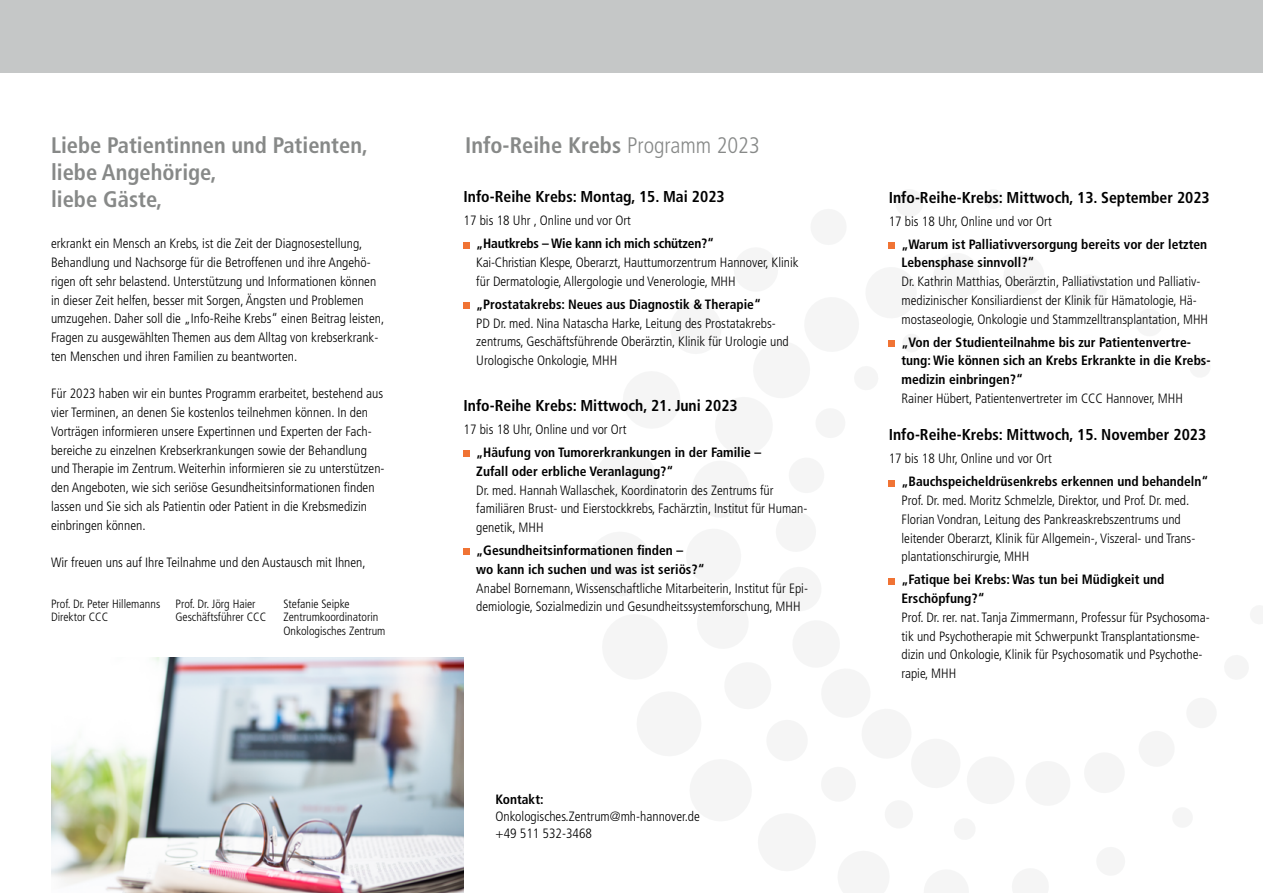
<style>
.page{position:relative;width:1263px;height:893px;background:#fff}
.page>*{position:absolute;margin:0;border:0;box-sizing:border-box;transform-origin:0 0}
.t1{font:700 condensed 22.5px "Frutiger LT Std";color:#878988}
.t2{font:700 condensed 15.75px "Frutiger LT Std";color:#000}
.t3{font:300 condensed 13.5px/18.8px "Frutiger LT Std";color:#000}
.t4{font:700 condensed 13.5px/18.8px "Frutiger LT Std";color:#000}
.t5{font:300 condensed 12px/13.5px "Frutiger LT Std";color:#000}
.s1{font-weight:300}
.s2{font-weight:700}
</style>
<div class="page">
<div style="left:0;top:0;width:1263px;height:72px;background:#c5c7c7"></div>
<img style="left:51px;top:658px;width:412px;height:235px">
<div style="left:463px;top:242px;width:7px;height:6px;background:#f07334"></div>
<div style="left:463px;top:302px;width:7px;height:7px;background:#f07334"></div>
<div style="left:463px;top:451px;width:7px;height:6px;background:#f07334"></div>
<div style="left:463px;top:549px;width:7px;height:6px;background:#f07334"></div>
<p class="t1" style="left:51px;top:132px;width:318px">Liebe Patientinnen und Patienten,</p>
<p class="t1" style="left:51px;top:159px;width:167px">liebe Angehörige,</p>
<p class="t1" style="left:51px;top:186px;width:113px">liebe Gäste,</p>
<p class="t3" style="left:51px;top:234px;width:335px">erkrankt ein Mensch an Krebs, ist die Zeit der Diagnosestellung, Behandlung und Nachsorge für die Betroffenen und ihre Angehö&shy;rigen oft sehr belastend. Unterstützung und Informationen können in dieser Zeit helfen, besser mit Sorgen, Ängsten und Problemen umzugehen. Daher soll die „Info-Reihe Krebs“ einen Beitrag leisten, Fragen zu ausgewählten Themen aus dem Alltag von krebserkrank&shy;ten Menschen und ihren Familien zu beantworten.</p>
<p class="t3" style="left:51px;top:384px;width:335px">Für 2023 haben wir ein buntes Programm erarbeitet, bestehend aus vier Terminen, an denen Sie kostenlos teilnehmen können. In den Vorträgen informieren unsere Expertinnen und Experten der Fach&shy;bereiche zu einzelnen Krebserkrankungen sowie der Behandlung und Therapie im Zentrum. Weiterhin informieren sie zu unterstützen&shy;den Angeboten, wie sich seriöse Gesundheitsinformationen finden lassen und Sie sich als Patientin oder Patient in die Krebsmedizin einbringen können.</p>
<p class="t3" style="left:51px;top:553px;width:316px">Wir freuen uns auf Ihre Teilnahme und den Austausch mit Ihnen,</p>
<p class="t5" style="left:51px;top:597px;width:111px">Prof. Dr. Peter Hillemanns<br>Direktor CCC</p>
<p class="t5" style="left:176px;top:597px;width:92px">Prof. Dr. Jörg Haier<br>Geschäftsführer CCC</p>
<p class="t5" style="left:284px;top:597px;width:103px">Stefanie Seipke<br>Zentrumkoordinatorin<br>Onkologisches Zentrum</p>
<p class="t1" style="left:465px;top:132px;width:296px">Info-Reihe Krebs <span class="s1">Programm 2023</span></p>
<p class="t2" style="left:463px;top:188px;width:263px">Info-Reihe Krebs: Montag, 15. Mai 2023</p>
<p class="t3" style="left:463px;top:211px;width:169px">17 bis 18 Uhr , Online und vor Ort</p>
<p class="t3" style="left:476px;top:234px;width:324px"><span class="s2">„Hautkrebs – Wie kann ich mich schützen?“<br></span>Kai-Christian Klespe, Oberarzt, Hauttumorzentrum Hannover, Klinik für Dermatologie, Allergologie und Venerologie, MHH</p>
<p class="t3" style="left:476px;top:295px;width:314px"><span class="s2">„Prostatakrebs: Neues aus Diagnostik &amp; Therapie“<br></span>PD Dr. med. Nina Natascha Harke, Leitung des Prostatakrebs&shy;zentrums, Geschäftsführende Oberärztin, Klinik für Urologie und Urologische Onkologie, MHH</p>
<p class="t2" style="left:463px;top:396px;width:276px">Info-Reihe Krebs: Mittwoch, 21. Juni 2023</p>
<p class="t3" style="left:463px;top:420px;width:164px">17 bis 18 Uhr, Online und vor Ort</p>
<p class="t3" style="left:476px;top:443px;width:333px"><span class="s2">„Häufung von Tumorerkrankungen in der Familie –<br>Zufall oder erbliche Veranlagung?“<br></span>Dr. med. Hannah Wallaschek, Koordinatorin des Zentrums für familiären Brust- und Eierstockkrebs, Fachärztin, Institut für Human&shy;genetik, MHH</p>
<p class="t3" style="left:476px;top:541px;width:333px"><span class="s2">„Gesundheitsinformationen finden –<br>wo kann ich suchen und was ist seriös?“<br></span>Anabel Bornemann, Wissenschaftliche Mitarbeiterin, Institut für Epi&shy;demiologie, Sozialmedizin und Gesundheitssystemforschung, MHH</p>
<p class="t3" style="left:496px;top:791px;width:206px;line-height:17.2px"><span class="s2">Kontakt:<br></span>Onkologisches.Zentrum@mh-hannover.de</p>
<p class="t3" style="left:496px;top:824px;width:98px">+49 511 532-3468</p>
<p class="t2" style="left:889px;top:188px;width:322px">Info-Reihe-Krebs: Mittwoch, 13. September 2023</p>
<p class="t3" style="left:889px;top:212px;width:164px">17 bis 18 Uhr, Online und vor Ort</p>
<p class="t3" style="left:901px;top:235px;width:308px"><span class="s2">„Warum ist Palliativversorgung bereits vor der letzten Lebensphase sinnvoll?“<br></span>Dr. Kathrin Matthias, Oberärztin, Palliativstation und Palliativ&shy;medizinischer Konsiliardienst der Klinik für Hämatologie, Hä&shy;mostaseologie, Onkologie und Stammzelltransplantation, MHH</p>
<p class="t4" style="left:901px;top:333px;width:311px">„Von der Studienteilnahme bis zur Patientenvertre&shy;tung: Wie können sich an Krebs Erkrankte in die Krebs&shy;medizin einbringen?“<br><span class="s1">Rainer Hübert, Patientenvertreter im CCC Hannover, MHH</span></p>
<p class="t2" style="left:889px;top:426px;width:319px">Info-Reihe-Krebs: Mittwoch, 15. November 2023</p>
<p class="t3" style="left:889px;top:449px;width:164px">17 bis 18 Uhr, Online und vor Ort</p>
<p class="t3" style="left:901px;top:472px;width:308px"><span class="s2">„Bauchspeicheldrüsenkrebs erkennen und behandeln“ </span>Prof. Dr. med. Moritz Schmelzle, Direktor, und Prof. Dr. med.<br>Florian Vondran, Leitung des Pankreaskrebszentrums und leitender Oberarzt, Klinik für Allgemein-, Viszeral- und Trans&shy;plantationschirurgie, MHH</p>
<p class="t3" style="left:901px;top:570px;width:310px"><span class="s2">„Fatique bei Krebs: Was tun bei Müdigkeit und Erschöpfung?“<br></span>Prof. Dr. rer. nat. Tanja Zimmermann, Professur für Psychosoma&shy;tik und Psychotherapie mit Schwerpunkt Transplantationsme&shy;dizin und Onkologie, Klinik für Psychosomatik und Psychothe&shy;rapie, MHH</p>
</div>
